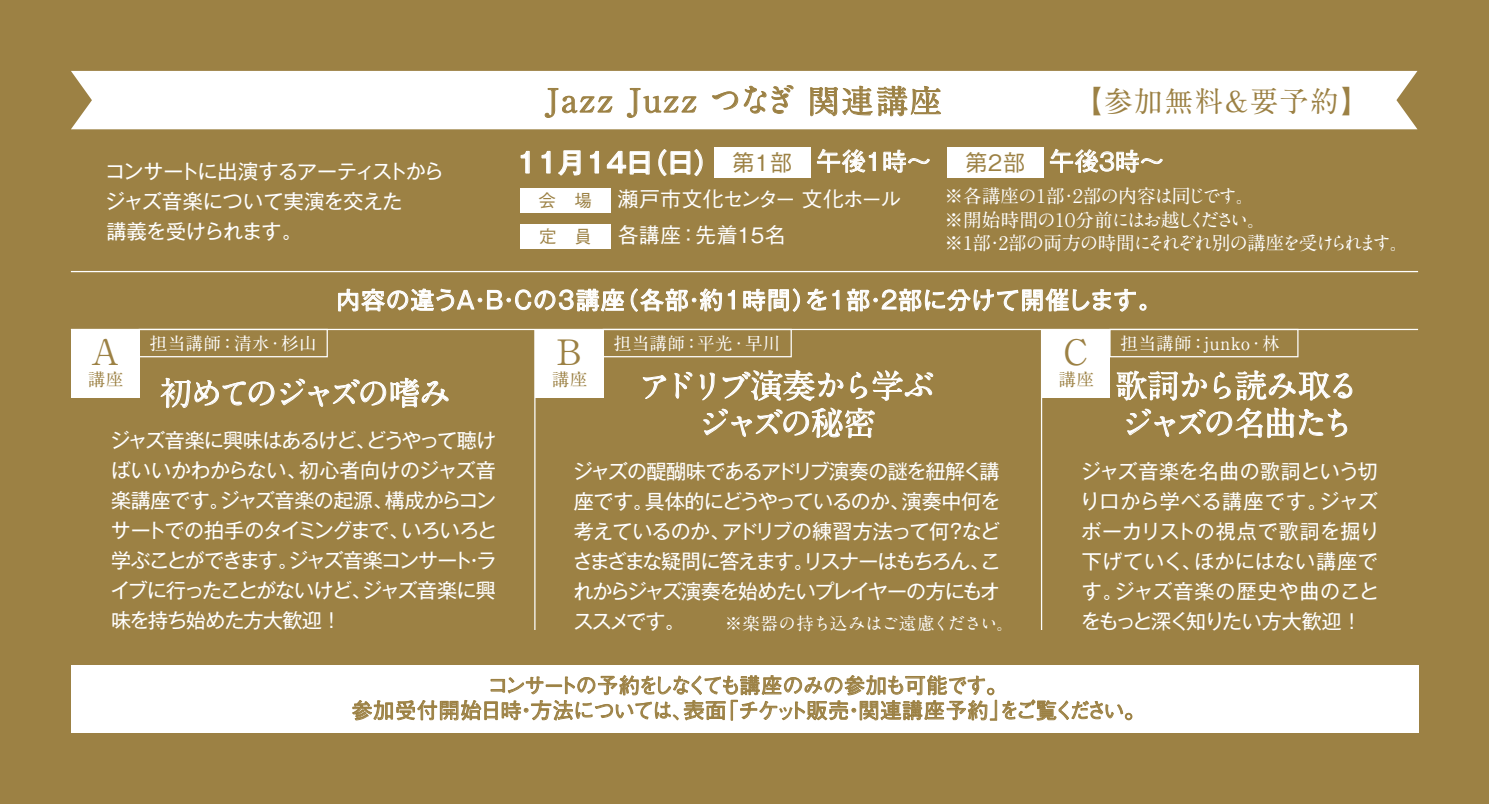
<style>
.page{position:relative;width:1489px;height:804px;background:#fff}
.page>*{position:absolute;margin:0;border:0;box-sizing:border-box;transform-origin:0 0}
.t1{font:700 35px "A1 Mincho Std";color:#9c8144}
.t2{font:700 32.5px/37.5px "A1 Mincho Std";letter-spacing:-.115em;color:#fff;text-align:center}
.t3{font:700 32.5px/37.5px "A1 Mincho Std";letter-spacing:-.09em;color:#fff}
.t4{font:700 32.5px "A1 Mincho Std";letter-spacing:.05em;color:#9c8144}
.t5{font:700 28.75px "A1 Mincho Std";letter-spacing:.05em;color:#9c8144}
.t6{font:500 27.5px "Gothic MB101 Pro";color:#fff}
.t7{font:500 25px "Gothic BBB Pr 6 N";color:#fff}
.t8{font:23.75px "Gothic MB101 Pro";letter-spacing:.04em;color:#fff}
.t9{font:500 22.5px "Gothic BBB Pr 6 N";color:#9c8144}
.t10{font:500 21.25px/25px "Gothic BBB Pr 6 N";letter-spacing:-.06em;color:#9c8144;text-align:center}
.t11{font:500 21.25px/36.2px "Gothic BBB Pr 6 N";color:#fff}
.t12{font:20px/30px "Gothic MB101 Pro";letter-spacing:-.04em;color:#fff;text-align:justify}
.t13{font:20px/30px "Gothic MB101 Pro";letter-spacing:-.015em;color:#fff}
.t14{font:700 18.75px/23.8px "A1 Mincho Std";letter-spacing:-.1em;color:#fff}
.t15{font:700 17.5px "A1 Mincho Std";letter-spacing:.015em;color:#fff}
.t16{font:700 17.5px "A1 Mincho Std";letter-spacing:-.03em;color:#fff}
.t17{font:700 17.5px "A1 Mincho Std";color:#9c8144}
.s1{font-size:22.5px;color:#9c8144}
.s2{font-size:17.5px;color:#9c8144}
</style>
<div class="page">
<div style="left:0;top:0;width:1488px;height:804px;background:#9c8144"></div>
<div style="left:71px;top:71px;width:1346px;height:58px;background:#fff"></div>
<div style="left:71px;top:329px;width:68px;height:69px;background:#fff"></div>
<hr style="left:71px;top:329px;width:1346px;height:1px;background:#fff">
<hr style="left:71px;top:271px;width:1346px;height:1px;background:#fff">
<svg style="left:160px;top:377px;width:289px;height:32px"></svg>
<svg style="left:521px;top:151px;width:8px;height:22px"></svg>
<svg style="left:541px;top:151px;width:9px;height:22px"></svg>
<svg style="left:558px;top:150px;width:22px;height:26px"></svg>
<svg style="left:590px;top:151px;width:9px;height:22px"></svg>
<svg style="left:607px;top:151px;width:42px;height:23px"></svg>
<svg style="left:658px;top:149px;width:44px;height:27px"></svg>
<svg style="left:817px;top:149px;width:58px;height:24px"></svg>
<svg style="left:883px;top:150px;width:46px;height:22px"></svg>
<div style="left:71px;top:665px;width:1346px;height:68px;background:#fff"></div>
<div style="left:1124px;top:713px;width:8px;height:7px;border:1px solid #9c8144;border-radius:50%"></div>
<svg style="left:352px;top:675px;width:779px;height:46px"></svg>
<hr style="left:534px;top:329px;width:1px;height:301px;background:#fff">
<hr style="left:1040px;top:329px;width:2px;height:301px;background:#fff">
<div style="left:520px;top:188px;width:90px;height:25px;background:#fff"></div>
<div style="left:714px;top:147px;width:96px;height:30px;background:#fff"></div>
<div style="left:520px;top:224px;width:90px;height:25px;background:#fff"></div>
<svg style="left:544px;top:88px;width:68px;height:30px;background:#ece8dd"></svg>
<svg style="left:626px;top:88px;width:70px;height:30px;background:#ede9de"></svg>
<svg style="left:712px;top:85px;width:81px;height:29px;background:#ece7dc"></svg>
<svg style="left:810px;top:86px;width:131px;height:31px;background:#dcd3be"></svg>
<svg style="left:1049px;top:149px;width:113px;height:24px"></svg>
<div style="left:946px;top:147px;width:97px;height:30px;background:#fff"></div>
<svg style="left:642px;top:375px;width:24px;height:24px"></svg>
<svg style="left:674px;top:372px;width:18px;height:27px"></svg>
<svg style="left:699px;top:369px;width:234px;height:70px"></svg>
<svg style="left:1116px;top:370px;width:236px;height:68px"></svg>
<div style="left:535px;top:329px;width:68px;height:69px;background:#fff"></div>
<div style="left:1041px;top:329px;width:68px;height:69px;background:#fff"></div>
<svg style="left:338px;top:288px;width:286px;height:24px"></svg>
<svg style="left:630px;top:288px;width:105px;height:24px"></svg>
<svg style="left:743px;top:288px;width:57px;height:24px"></svg>
<svg style="left:807px;top:288px;width:32px;height:23px"></svg>
<div style="left:1139px;top:304px;width:7px;height:6px;border:1px solid #fff;border-radius:50%"></div>
<svg style="left:846px;top:288px;width:299px;height:24px"></svg>
<div style="left:139px;top:329px;width:189px;height:28px;border:1px solid #fff"></div>
<div style="left:602px;top:329px;width:189px;height:28px;border:1px solid #fff"></div>
<div style="left:1109px;top:329px;width:189px;height:28px;border:1px solid #fff"></div>
<p class="t13" style="left:105px;top:153px;width:340px">コンサートに出演するアーティストからジャズ音楽について実演を交えた<br>講義を受けられます。</p>
<h2 class="t4" style="left:545px;top:73px;width:399px">Jazz Juzz つなぎ 関連講座</h2>
<h3 class="t5" style="left:1073px;top:78px;width:298px">【参加無料＆要予約】</h3>
<p class="t9" style="left:732px;top:144px;width:62px">第1部</p>
<p class="t7" style="left:965px;top:141px;width:201px"><span class="s1">第2部</span> 午後3時～</p>
<p class="t14" style="left:944px;top:181px;width:466px">※各講座の１部・２部の内容は同じです。<br>※開始時間の１０分前にはお越しください。<br>※1部・2部の両方の時間にそれぞれ別の講座を受けられます。</p>
<h3 class="t6" style="left:516px;top:140px;width:206px">11月14日（日）</h3>
<p class="t7" style="left:816px;top:141px;width:117px">午後1時～</p>
<p class="t11" style="left:538px;top:179px;width:364px"><span class="s2">会　場</span> 瀬戸市文化センター 文化ホール<span class="s2">定　員</span> 各講座：先着15名</p>
<p class="t8" style="left:336px;top:280px;width:827px">内容の違うA・B・Cの３講座（各部・約1時間）を1部・2部に分けて開催します。</p>
<p class="t15" style="left:150px;top:329px;width:168px">担当講師：清水・杉山</p>
<p class="t15" style="left:614px;top:329px;width:168px">担当講師：平光・早川</p>
<h1 class="t1" style="left:91px;top:323px;width:30px">A</h1>
<p class="t17" style="left:88px;top:365px;width:37px">講座</p>
<h1 class="t1" style="left:557px;top:323px;width:25px">B</h1>
<p class="t17" style="left:551px;top:365px;width:37px">講座</p>
<h2 class="t2" style="left:638px;top:362px;width:298px">アドリブ演奏から学ぶジャズの秘密</h2>
<h2 class="t2" style="left:160px;top:370px;width:292px">初めてのジャズの嗜み</h2>
<p class="t12" style="left:110px;top:422px;width:388px">ジャズ音楽に興味はあるけど、どうやって聴けばいいかわからない、初心者向けのジャズ音楽講座です。ジャズ音楽の起源、構成からコンサートでの拍手のタイミングまで、いろいろと学ぶことができます。ジャズ音楽コンサート・ライブに行ったことがないけど、ジャズ音楽に興味を持ち始めた方大歓迎！</p>
<p class="t12" style="left:572px;top:453px;width:429px">ジャズの醍醐味であるアドリブ演奏の謎を紐解く講座です。具体的にどうやっているのか、演奏中何を考えているのか、アドリブの練習方法って何？などさまざまな疑問に答えます。リスナーはもちろん、これからジャズ演奏を始めたいプレイヤーの方にもオススメです。</p>
<p class="t16" style="left:724px;top:609px;width:291px">※楽器の持ち込みはご遠慮ください。</p>
<h1 class="t1" style="left:1063px;top:323px;width:25px">C</h1>
<p class="t17" style="left:1058px;top:365px;width:37px">講座</p>
<p class="t15" style="left:1120px;top:329px;width:160px">担当講師：junko・林</p>
<h2 class="t3" style="left:1115px;top:362px;width:245px">歌詞から読み取るジャズの名曲たち</h2>
<p class="t12" style="left:1079px;top:453px;width:301px">ジャズ音楽を名曲の歌詞という切り口から学べる講座です。ジャズボーカリストの視点で歌詞を掘り下げていく、ほかにはない講座です。ジャズ音楽の歴史や曲のことをもっと深く知りたい方大歓迎！</p>
<p class="t10" style="left:351px;top:671px;width:795px">コンサートの予約をしなくても講座のみの参加も可能です。<br>参加受付開始日時・方法については、表面「チケット販売・関連講座予約」をご覧ください。</p>
</div>
